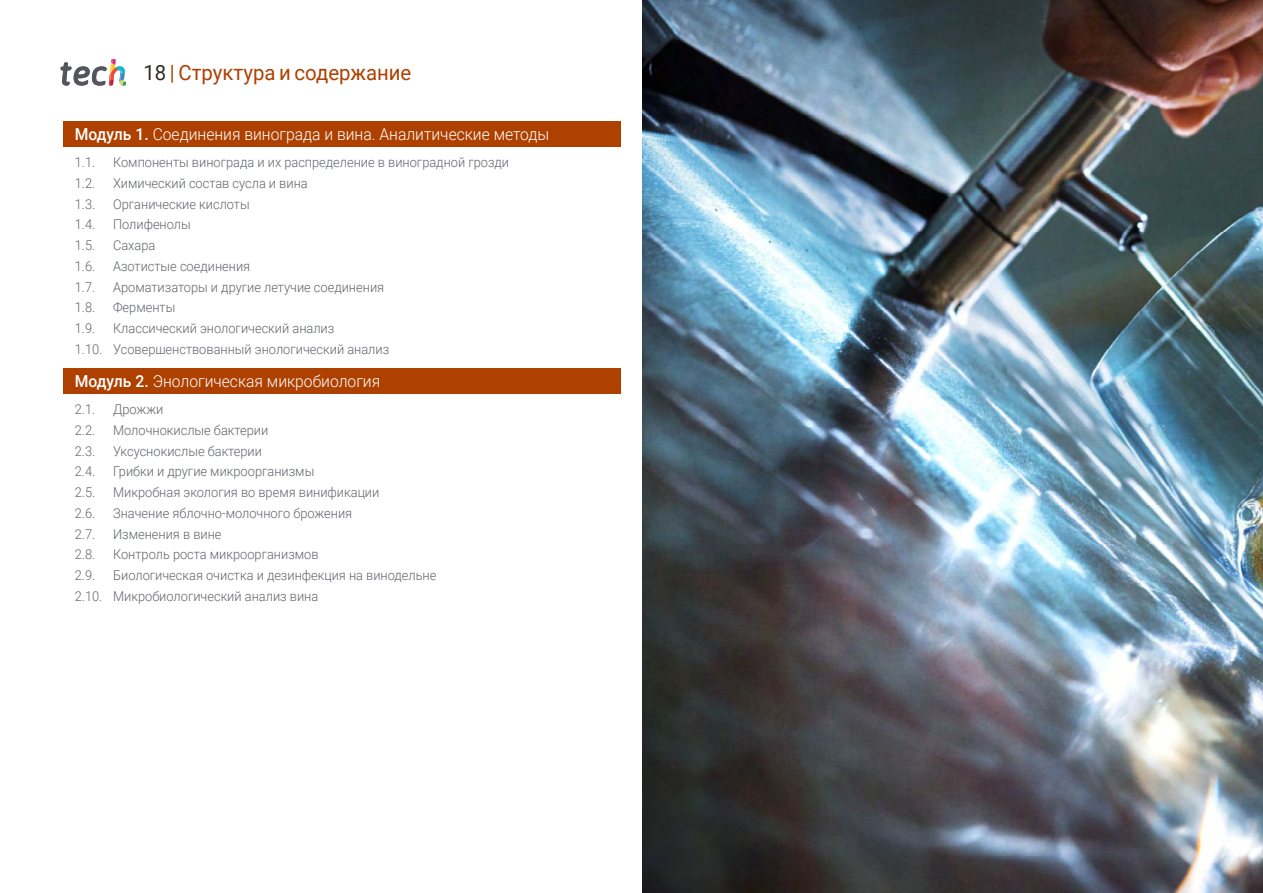
<style>
.page{position:relative;width:1263px;height:893px;background:#fff}
.page>*{position:absolute;margin:0;border:0;box-sizing:border-box;transform-origin:0 0}
.t1{font:21px "Roboto";color:#ae4000}
.t2{font:300 16.5px "Roboto";color:#fff;scale:.95 1}
.t3{font:300 13.5px/20.7px "Roboto";color:#61646a;scale:.95 1}
.s1{color:#312e20}
.s2{font-weight:500}
</style>
<div class="page">
<img style="left:642px;top:0;width:621px;height:893px">
<div style="left:64px;top:121px;width:557px;height:25px;background:#ae4000"></div>
<div style="left:64px;top:368px;width:557px;height:25px;background:#ae4000"></div>
<svg style="left:61px;top:59px;width:65px;height:27px"></svg>
<h1 class="t1" style="left:144px;top:57px;width:269px"><span class="s1">18</span> | Структура и содержание</h1>
<p class="t2" style="left:75px;top:123px;width:501px"><span class="s2">Модуль 1.</span> Соединения винограда и вина. Аналитические методы</p>
<p class="t3" style="left:75px;top:151px;width:23px">1.1.</p>
<p class="t3" style="left:113px;top:151px;width:418px">Компоненты винограда и их распределение в виноградной грозди</p>
<p class="t3" style="left:75px;top:172px;width:23px">1.2.</p>
<p class="t3" style="left:113px;top:172px;width:206px">Химический состав сусла и вина</p>
<p class="t3" style="left:75px;top:193px;width:23px">1.3.</p>
<p class="t3" style="left:113px;top:193px;width:145px">Органические кислоты</p>
<p class="t3" style="left:75px;top:214px;width:23px">1.4.</p>
<p class="t3" style="left:113px;top:214px;width:83px">Полифенолы</p>
<p class="t3" style="left:75px;top:234px;width:23px">1.5.</p>
<p class="t3" style="left:113px;top:234px;width:46px">Сахара</p>
<p class="t3" style="left:75px;top:255px;width:23px">1.6.</p>
<p class="t3" style="left:113px;top:255px;width:146px">Азотистые соединения</p>
<p class="t3" style="left:75px;top:276px;width:23px">1.7.</p>
<p class="t3" style="left:113px;top:276px;width:287px">Ароматизаторы и другие летучие соединения</p>
<p class="t3" style="left:75px;top:297px;width:23px">1.8.</p>
<p class="t3" style="left:113px;top:297px;width:67px">Ферменты</p>
<p class="t3" style="left:75px;top:317px;width:23px">1.9.</p>
<p class="t3" style="left:75px;top:317px;width:332px;text-indent:38px">Классический энологический анализ<br>1.10. Усовершенствованный энологический анализ</p>
<p class="t2" style="left:75px;top:370px;width:323px"><span class="s2">Модуль 2.</span> Энологическая микробиология</p>
<p class="t3" style="left:75px;top:398px;width:23px">2.1.</p>
<p class="t3" style="left:113px;top:398px;width:54px">Дрожжи</p>
<p class="t3" style="left:75px;top:419px;width:23px">2.2.</p>
<p class="t3" style="left:113px;top:419px;width:165px">Молочнокислые бактерии</p>
<p class="t3" style="left:75px;top:440px;width:23px">2.3.</p>
<p class="t3" style="left:113px;top:440px;width:158px">Уксуснокислые бактерии</p>
<p class="t3" style="left:75px;top:461px;width:23px">2.4.</p>
<p class="t3" style="left:113px;top:461px;width:213px">Грибки и другие микроорганизмы</p>
<p class="t3" style="left:75px;top:481px;width:23px">2.5.</p>
<p class="t3" style="left:113px;top:481px;width:282px">Микробная экология во время винификации</p>
<p class="t3" style="left:75px;top:502px;width:23px">2.6.</p>
<p class="t3" style="left:113px;top:502px;width:253px">Значение яблочно-молочного брожения</p>
<p class="t3" style="left:75px;top:523px;width:23px">2.7.</p>
<p class="t3" style="left:113px;top:523px;width:116px">Изменения в вине</p>
<p class="t3" style="left:75px;top:544px;width:23px">2.8.</p>
<p class="t3" style="left:113px;top:544px;width:218px">Контроль роста микроорганизмов</p>
<p class="t3" style="left:75px;top:564px;width:23px">2.9.</p>
<p class="t3" style="left:75px;top:564px;width:382px;text-indent:38px">Биологическая очистка и дезинфекция на винодельне<br>2.10. Микробиологический анализ вина</p>
</div>
